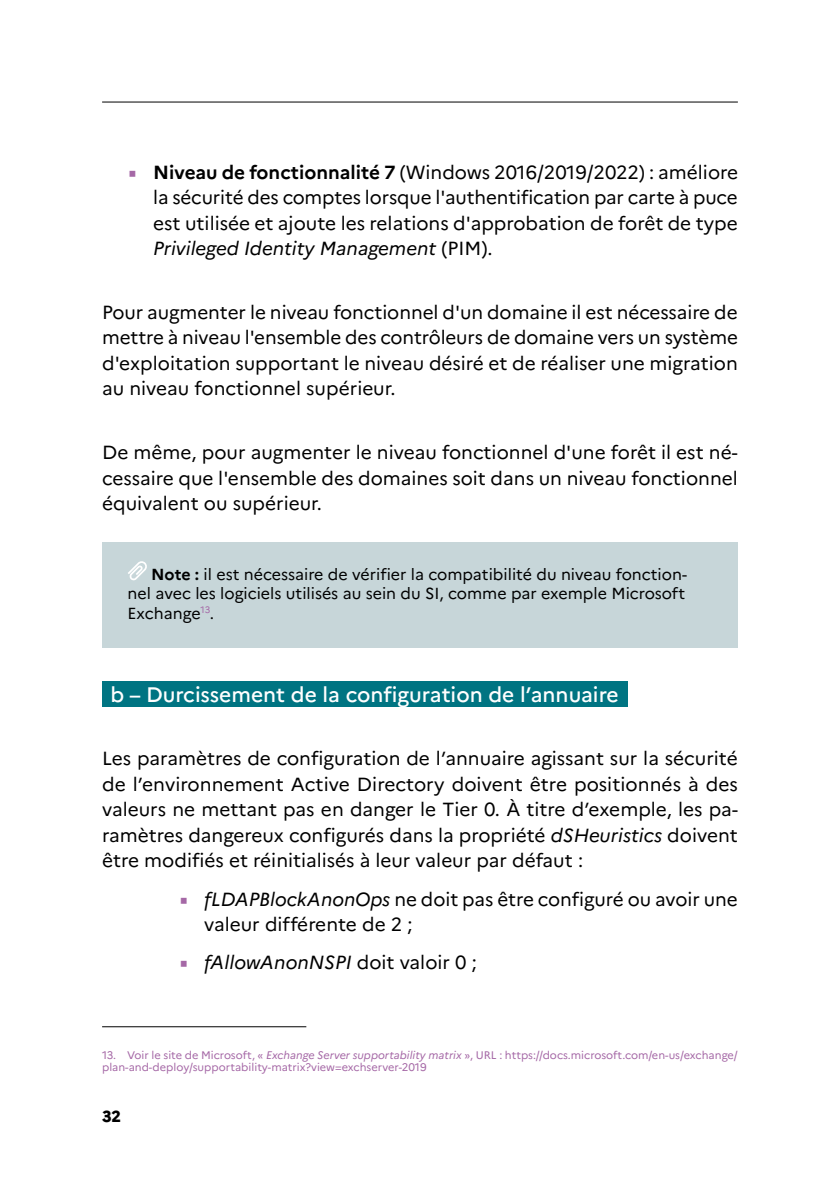
<style>
.page{position:relative;width:840px;height:1191px;background:#fff}
.page>*{position:absolute;margin:0;border:0;box-sizing:border-box;transform-origin:0 0}
.t1{font:500 21px "Marianne";color:#fff}
.t2{font:19px/25.4px "Marianne";color:#000;text-align:justify}
.t3{font:italic 19px "Marianne";color:#000}
.t4{font:16px/19.2px "Marianne";color:#000;text-align:justify}
.t5{font:800 16px "Marianne";color:#000}
.t6{font:11px/12.8px "Marianne";color:#a568a6}
.s1{font-family:"Spectral";font-size:18px;color:#a568a6}
.s2{font-weight:700}
.s3{font-style:italic}
.s4{font-family:"Spectral";font-style:normal;font-size:18px;color:#a568a6}
.s5{font-style:normal}
</style>
<div class="page">
<hr style="left:102px;top:102px;width:635px;height:1px;background:#000">
<div style="left:102px;top:543px;width:635px;height:105px;background:#c7d6d9"></div>
<div style="left:102px;top:681px;width:525px;height:26px;background:#007482"></div>
<svg style="left:128px;top:561px;width:19px;height:19px"></svg>
<hr style="left:102px;top:1026px;width:204px;height:1px;background:#000">
<p class="t2" style="left:153px;top:159px;width:586px;text-indent:-26px"><span class="s1">■</span> <span class="s2">Niveau de fonctionnalité 7</span> (Windows 2016/2019/2022) : améliore la sécurité des comptes lorsque l'authentification par carte à puce est utilisée et ajoute les relations d'approbation de forêt de type <span class="s3">Privileged Identity Management</span> (PIM).</p>
<p class="t2" style="left:102px;top:299px;width:637px">Pour augmenter le niveau fonctionnel d'un domaine il est nécessaire de mettre à niveau l'ensemble des contrôleurs de domaine vers un système d'exploitation supportant le niveau désiré et de réaliser une migration au niveau fonctionnel supérieur.</p>
<p class="t2" style="left:102px;top:439px;width:637px">De même, pour augmenter le niveau fonctionnel d'une forêt il est né&shy;cessaire que l'ensemble des domaines soit dans un niveau fonctionnel équivalent ou supérieur.</p>
<p class="t4" style="left:127px;top:565px;width:560px;text-indent:24px"><span class="s2">Note :</span> il est nécessaire de vérifier la compatibilité du niveau fonction&shy;nel avec les logiciels utilisés au sein du SI, comme par exemple Microsoft Exchange<sup>13</sup>.</p>
<p class="t1" style="left:111px;top:681px;width:509px">b – Durcissement de la configuration de l’annuaire</p>
<p class="t2" style="left:102px;top:745px;width:637px">Les paramètres de configuration de l’annuaire agissant sur la sécurité de l’environnement Active Directory doivent être positionnés à des valeurs ne mettant pas en danger le Tier 0. À titre d’exemple, les pa&shy;ramètres dangereux configurés dans la propriété <span class="s3">dSHeuristics</span> doivent être modifiés et réinitialisés à leur valeur par défaut :</p>
<p class="t2" style="left:204px;top:886px;width:535px;text-indent:-26px"><span class="s1">■</span> <span class="s3">fLDAPBlockAnonOps</span> ne doit pas être configuré ou avoir une valeur différente de 2 ;</p>
<p class="t3" style="left:179px;top:951px;width:299px"><span class="s4">■</span> fAllowAnonNSPI <span class="s5">doit valoir 0 ;</span></p>
<p class="t6" style="left:102px;top:1048px;width:637px">13. Voir le site de Microsoft, « <span class="s3">Exchange Server supportability matrix</span> », URL : https://docs.microsoft.com/en-us/exchange/ plan-and-deploy/supportability-matrix?view=exchserver-2019</p>
<p class="t5" style="left:102px;top:1107px;width:20px">32</p>
</div>
